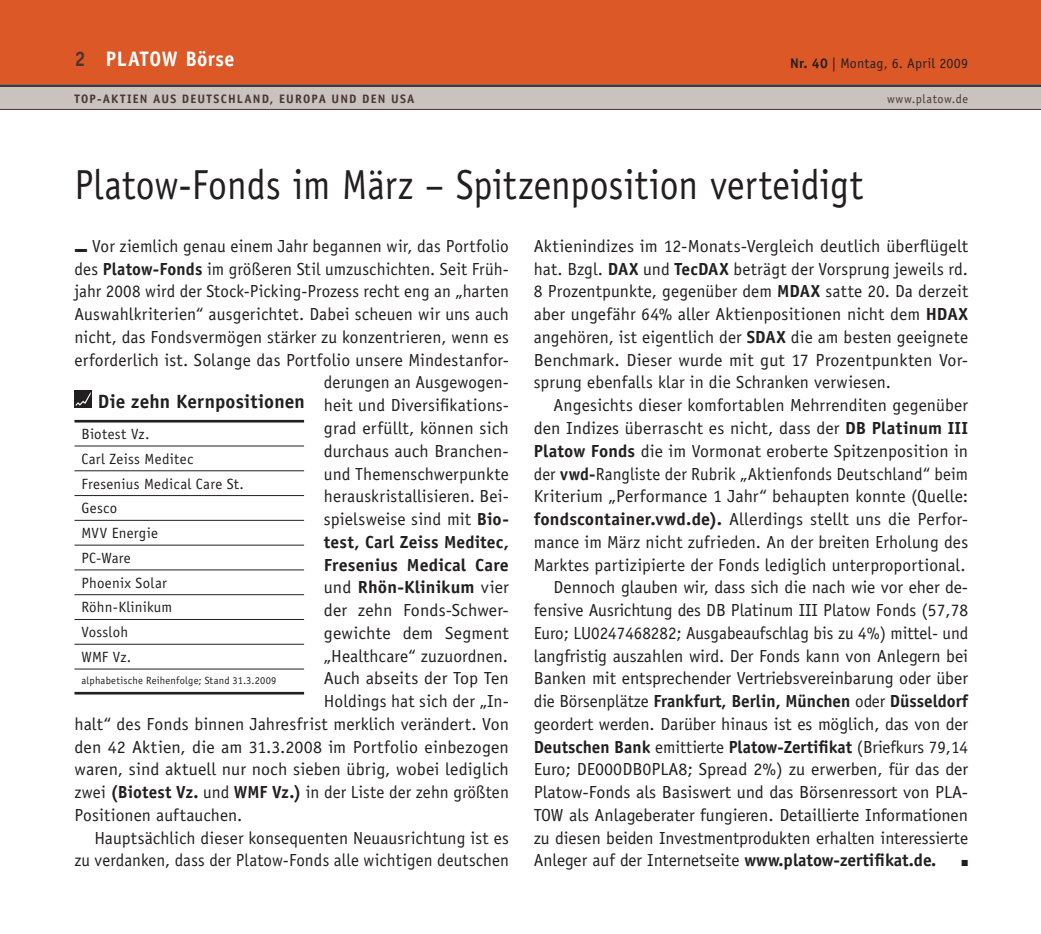
<style>
.page{position:relative;width:1041px;height:934px;background:#fff}
.page>*{position:absolute;margin:0;border:0;box-sizing:border-box;transform-origin:0 0}
._02_Headline_gross{font:42px "Officina Sans Std";letter-spacing:.005em;color:#231f20;scale:.9 1}
.t1{font:700 21px "Officina Sans Std";letter-spacing:.025em;color:#fff;scale:.95 1}
._07_Zwischenhead_Bal{font:700 19.25px "Officina Sans Std";letter-spacing:.005em;color:#231f20}
._06_Fließtext_Einzug{font:17.5px/22.8px "Officina Sans Std";letter-spacing:.005em;color:#231f20;text-align:justify}
._05_Fließtext{font:17.5px/22.8px "Officina Sans Std";letter-spacing:.005em;color:#231f20;text-align:right}
._21_Kastentext{font:14.88px "Officina Sans Std";letter-spacing:.02em;color:#231f20}
._20_Kasten_Kopf{font:14px "Officina Sans Std";letter-spacing:.015em;color:#231f20}
.t2{font:700 12.25px "Officina Sans Std";letter-spacing:.1em;color:#473632}
.t3{font:12.25px "Officina Sans Std";letter-spacing:.045em;color:#473632}
._50_Quelle{font:10.5px "Officina Sans Std";letter-spacing:.02em;color:#231f20}
._06_Fließtext_Einzug-2{font:8.75px "Zapf Dingbats";color:#231f20}
.s1{color:#473632}
.s2{font-weight:700}
</style>
<div class="page">
<div style="left:0;top:0;width:1040px;height:84px;background:#dd5827"></div>
<div style="left:0;top:84px;width:1040px;height:25px;background:#c9c2bf"></div>
<hr style="left:0;top:84px;width:1040px;height:3px;background:#473632">
<hr style="left:0;top:109px;width:1040px;height:1px;background:#473632">
<hr style="left:74px;top:420px;width:230px;height:2px;background:#231f20">
<hr style="left:74px;top:445px;width:230px;height:1px;background:#231f20">
<hr style="left:74px;top:470px;width:230px;height:1px;background:#231f20">
<hr style="left:74px;top:495px;width:230px;height:1px;background:#231f20">
<hr style="left:74px;top:520px;width:230px;height:1px;background:#231f20">
<hr style="left:74px;top:544px;width:230px;height:1px;background:#231f20">
<hr style="left:74px;top:569px;width:230px;height:1px;background:#231f20">
<hr style="left:74px;top:594px;width:230px;height:1px;background:#231f20">
<hr style="left:74px;top:619px;width:230px;height:1px;background:#231f20">
<hr style="left:74px;top:644px;width:230px;height:1px;background:#231f20">
<hr style="left:74px;top:668px;width:230px;height:1px;background:#231f20">
<hr style="left:74px;top:692px;width:230px;height:2px;background:#231f20">
<div style="left:74px;top:390px;width:18px;height:18px;background:#231f20"></div>
<svg style="left:76px;top:392px;width:15px;height:14px"></svg>
<p class="t1" style="left:74px;top:45px;width:170px"><span class="s1">2</span> PLATOW Börse</p>
<p class="_20_Kasten_Kopf" style="left:789px;top:55px;width:179px"><span class="s2">Nr. 40</span> | Montag, 6. April 2009</p>
<p class="t2" style="left:74px;top:91px;width:341px">TOP-AKTIEN AUS DEUTSCHLAND, EUROPA UND DEN USA</p>
<p class="t3" style="left:886px;top:92px;width:83px">www.platow.de</p>
<p class="_02_Headline_gross" style="left:74px;top:160px;width:877px">Platow-Fonds im März – Spitzenposition verteidigt</p>
<p class="_05_Fließtext" style="left:74px;top:235px;width:436px">■ Vor ziemlich genau einem Jahr begannen wir, das Portfolio des <span class="s2">Platow-Fonds</span> im größeren Stil umzuschichten. Seit Früh&shy;jahr 2008 wird der Stock-Picking-Prozess recht eng an „harten Auswahlkriterien“ ausgerichtet. Dabei scheuen wir uns auch nicht, das Fondsvermögen stärker zu konzentrieren, wenn es erforderlich ist. Solange das Portfolio unsere Mindestanfor&shy;derungen an Ausgewogen-<br>heit und Diversifikations-<br>grad erfüllt, können sich<br>durchaus auch Branchen-<br>und Themenschwerpunkte<br>herauskristallisieren. Bei-<br>spielsweise sind mit <span class="s2">Bio-<br>test, Carl Zeiss Meditec,<br>Fresenius Medical Care<br></span>und <span class="s2">Rhön-Klinikum</span> vier<br>der zehn Fonds-Schwer-<br>gewichte dem Segment<br>„Healthcare“ zuzuordnen.</p>
<p class="_05_Fließtext" style="left:324px;top:667px;width:186px">Auch abseits der Top Ten</p>
<p class="_05_Fließtext" style="left:324px;top:690px;width:186px">Holdings hat sich der „In-</p>
<p class="_05_Fließtext" style="left:74px;top:712px;width:436px">halt“ des Fonds binnen Jahresfrist merklich verändert. Von</p>
<p class="_05_Fließtext" style="left:74px;top:735px;width:436px">den 42 Aktien, die am 31.3.2008 im Portfolio einbezogen</p>
<p class="_05_Fließtext" style="left:74px;top:758px;width:436px">waren, sind aktuell nur noch sieben übrig, wobei lediglich</p>
<p class="_05_Fließtext" style="left:74px;top:781px;width:436px">zwei <span class="s2">(Biotest Vz.</span> und <span class="s2">WMF Vz.)</span> in der Liste der zehn größten</p>
<p class="_05_Fließtext" style="left:74px;top:803px;width:169px">Positionen auftauchen.</p>
<p class="_06_Fließtext_Einzug" style="left:74px;top:826px;width:436px;text-align:right">Hauptsächlich dieser konsequenten Neuausrichtung ist es zu verdanken, dass der Platow-Fonds alle wichtigen deutschen</p>
<p class="_07_Zwischenhead_Bal" style="left:98px;top:389px;width:209px">Die zehn Kernpositionen</p>
<p class="_21_Kastentext" style="left:81px;top:425px;width:69px">Biotest Vz.</p>
<p class="_21_Kastentext" style="left:81px;top:450px;width:113px">Carl Zeiss Meditec</p>
<p class="_21_Kastentext" style="left:81px;top:475px;width:164px">Fresenius Medical Care St.</p>
<p class="_21_Kastentext" style="left:81px;top:499px;width:37px">Gesco</p>
<p class="_21_Kastentext" style="left:81px;top:524px;width:78px">MVV Energie</p>
<p class="_21_Kastentext" style="left:81px;top:549px;width:51px">PC-Ware</p>
<p class="_21_Kastentext" style="left:81px;top:574px;width:87px">Phoenix Solar</p>
<p class="_21_Kastentext" style="left:81px;top:598px;width:92px">Röhn-Klinikum</p>
<p class="_21_Kastentext" style="left:81px;top:623px;width:48px">Vossloh</p>
<p class="_21_Kastentext" style="left:81px;top:648px;width:51px">WMF Vz.</p>
<p class="_50_Quelle" style="left:81px;top:674px;width:196px">alphabetische Reihenfolge; Stand 31.3.2009</p>
<p class="_06_Fließtext_Einzug" style="left:533px;top:235px;width:436px">Aktienindizes im 12-Monats-Vergleich deutlich überflügelt hat. Bzgl. <span class="s2">DAX</span> und <span class="s2">TecDAX</span> beträgt der Vorsprung jeweils rd.<br>8 Prozentpunkte, gegenüber dem <span class="s2">MDAX</span> satte 20. Da derzeit aber ungefähr 64% aller Aktienpositionen nicht dem <span class="s2">HDAX </span>angehören, ist eigentlich der <span class="s2">SDAX</span> die am besten geeignete Benchmark. Dieser wurde mit gut 17 Prozentpunkten Vor&shy;sprung ebenfalls klar in die Schranken verwiesen.</p>
<p class="_06_Fließtext_Einzug" style="left:533px;top:394px;width:436px;text-indent:20px">Angesichts dieser komfortablen Mehrrenditen gegenüber den Indizes überrascht es nicht, dass der <span class="s2">DB Platinum III Platow Fonds</span> die im Vormonat eroberte Spitzenposition in der <span class="s2">vwd-</span>Rangliste der Rubrik „Aktienfonds Deutschland“ beim Kriterium „Performance 1 Jahr“ behaupten konnte (Quelle: <span class="s2">fondscontainer.vwd.de).</span> Allerdings stellt uns die Perfor&shy;mance im März nicht zufrieden. An der breiten Erholung des Marktes partizipierte der Fonds lediglich unterproportional.</p>
<p class="_06_Fließtext_Einzug" style="left:533px;top:576px;width:436px;text-indent:20px">Dennoch glauben wir, dass sich die nach wie vor eher de&shy;fensive Ausrichtung des DB Platinum III Platow Fonds (57,78<br>Euro; LU0247468282; Ausgabeaufschlag bis zu 4%) mittel- und langfristig auszahlen wird. Der Fonds kann von Anlegern bei Banken mit entsprechender Vertriebsvereinbarung oder über die Börsenplätze <span class="s2">Frankfurt, Berlin, München</span> oder <span class="s2">Düsseldorf </span>geordert werden. Darüber hinaus ist es möglich, das von der <span class="s2">Deutschen Bank</span> emittierte <span class="s2">Platow-Zertifikat</span> (Briefkurs 79,14<br>Euro; DE000DB0PLA8; Spread 2%) zu erwerben, für das der Platow-Fonds als Basiswert und das Börsenressort von PLA-TOW als Anlageberater fungieren. Detaillierte Informationen zu diesen beiden Investmentprodukten erhalten interessierte Anleger auf der Internetseite <span class="s2">www.platow-zertifikat.de.</span></p>
<p class="_06_Fließtext_Einzug-2" style="left:961px;top:859px;width:8px">■</p>
</div>
